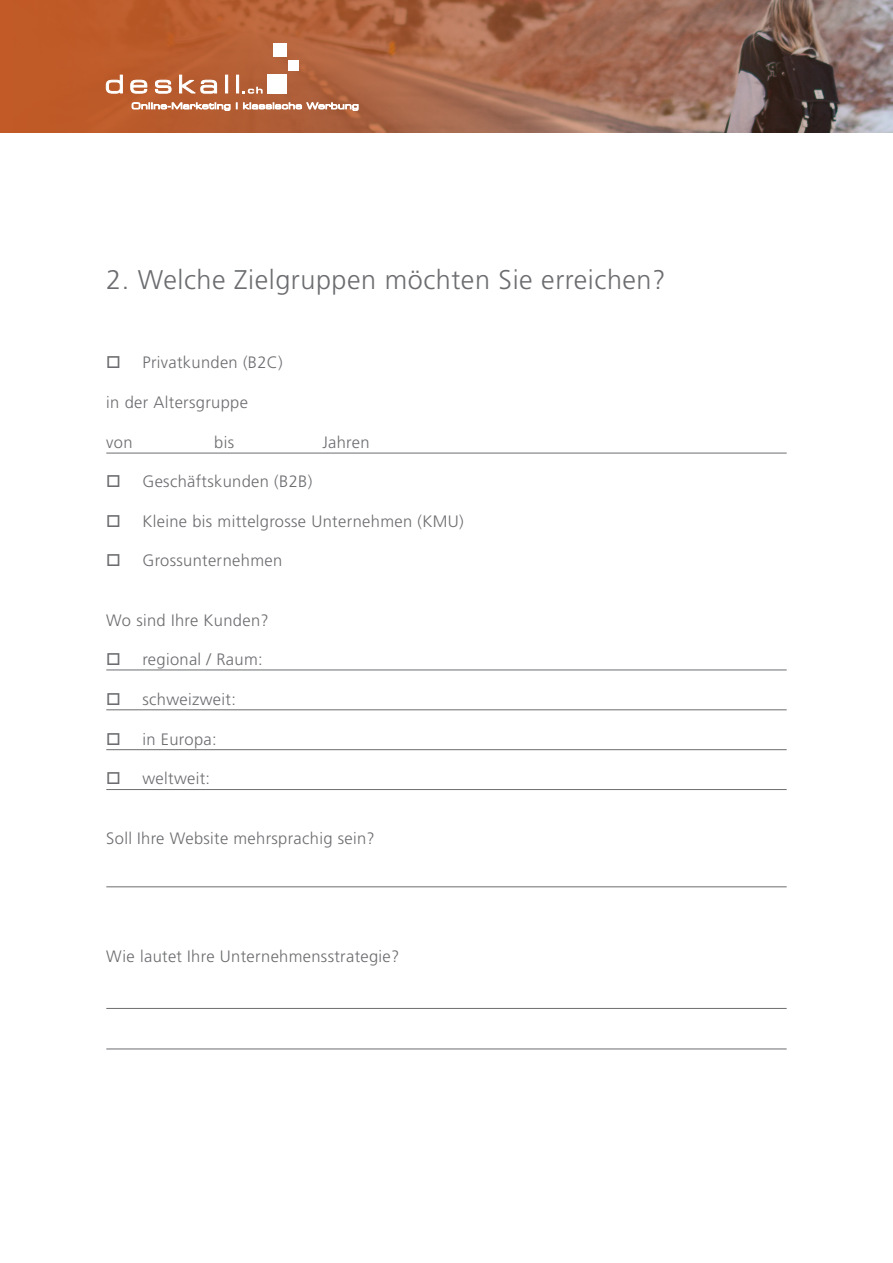
<style>
.page{position:relative;width:893px;height:1263px;background:#fff}
.page>*{position:absolute;margin:0;border:0;box-sizing:border-box;transform-origin:0 0}
.Untertitel{font:300 27px "Frutiger";letter-spacing:.02em;color:#6c6d70}
.Fragen{font:300 16.5px "Frutiger";letter-spacing:.02em;color:#6c6d70}
.Untertitel-2{font:300 16.5px "Frutiger";letter-spacing:.02em;color:#6c6d70}
</style>
<div class="page">
<svg style="left:0;top:0;width:893px;height:133px;background:#a36549"></svg>
<div style="left:273px;top:43px;width:13px;height:14px;background:#fff"></div>
<div style="left:267px;top:74px;width:20px;height:20px;background:#fff"></div>
<div style="left:289px;top:60px;width:10px;height:10px;background:#fff"></div>
<svg style="left:106px;top:74px;width:17px;height:20px"></svg>
<svg style="left:130px;top:79px;width:18px;height:15px"></svg>
<svg style="left:154px;top:79px;width:18px;height:15px"></svg>
<svg style="left:179px;top:74px;width:39px;height:20px"></svg>
<div style="left:225px;top:75px;width:3px;height:18px;background:#fff;border:1px solid #fff"></div>
<hr style="left:236px;top:75px;width:3px;height:18px;background:#fff">
<svg style="left:243px;top:87px;width:20px;height:7px"></svg>
<svg style="left:132px;top:102px;width:98px;height:9px"></svg>
<svg style="left:243px;top:102px;width:116px;height:9px"></svg>
<hr style="left:106px;top:453px;width:681px;height:1px;background:#6c6d70">
<hr style="left:106px;top:670px;width:681px;height:1px;background:#6c6d70">
<hr style="left:106px;top:709px;width:681px;height:1px;background:#6c6d70">
<hr style="left:106px;top:749px;width:681px;height:1px;background:#6c6d70">
<hr style="left:106px;top:789px;width:681px;height:1px;background:#6c6d70">
<hr style="left:106px;top:886px;width:681px;height:1px;background:#6c6d70">
<hr style="left:106px;top:1008px;width:681px;height:1px;background:#6c6d70">
<hr style="left:106px;top:1049px;width:681px;height:1px;background:#6c6d70">
<p class="Untertitel" style="left:106px;top:264px;width:561px">2. Welche Zielgruppen möchten Sie erreichen?</p>
<p class="Fragen" style="left:106px;top:353px;width:178px">□ Privatkunden (B2C)</p>
<p class="Fragen" style="left:106px;top:393px;width:143px">in der Altersgruppe</p>
<p class="Fragen" style="left:106px;top:432px;width:28px">von</p>
<p class="Fragen" style="left:214px;top:432px;width:21px">bis</p>
<p class="Fragen" style="left:322px;top:432px;width:49px">Jahren</p>
<p class="Fragen" style="left:106px;top:472px;width:207px">□ Geschäftskunden (B2B)</p>
<p class="Fragen" style="left:106px;top:512px;width:359px">□ Kleine bis mittelgrosse Unternehmen (KMU)</p>
<p class="Fragen" style="left:106px;top:551px;width:177px">□ Grossunternehmen</p>
<p class="Fragen" style="left:106px;top:611px;width:164px">Wo sind Ihre Kunden?</p>
<p class="Untertitel-2" style="left:106px;top:650px;width:158px">□ regional / Raum:</p>
<p class="Fragen" style="left:106px;top:690px;width:131px">□ schweizweit:</p>
<p class="Fragen" style="left:106px;top:729px;width:112px">□ in Europa:</p>
<p class="Fragen" style="left:106px;top:769px;width:105px">□ weltweit:</p>
<p class="Fragen" style="left:106px;top:828px;width:270px">Soll Ihre Website mehrsprachig sein?</p>
<p class="Fragen" style="left:106px;top:947px;width:295px">Wie lautet Ihre Unternehmensstrategie?</p>
</div>
